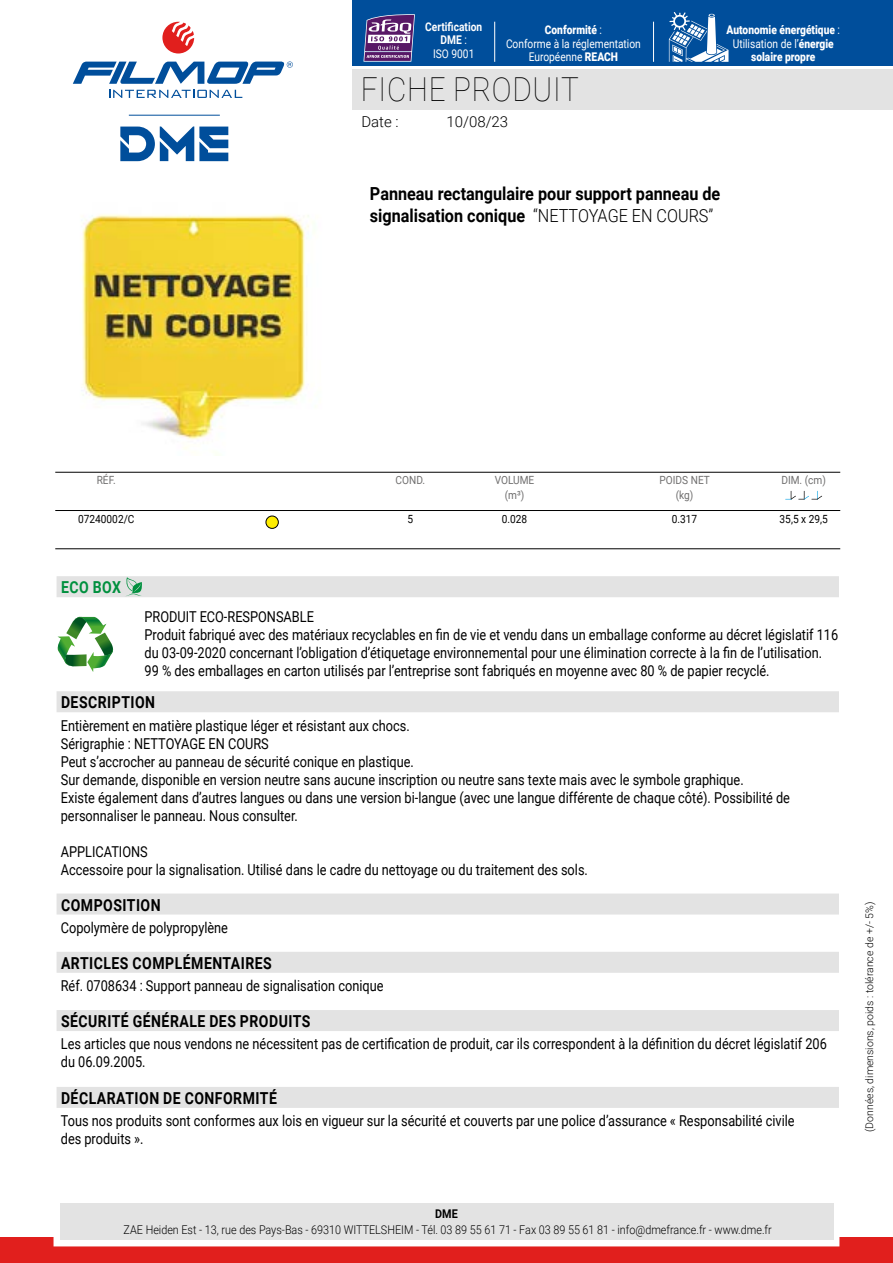
<style>
.page{position:relative;width:893px;height:1263px;background:#fff}
.page>*{position:absolute;margin:0;border:0;box-sizing:border-box;transform-origin:0 0}
.t1{font:100 33px "Roboto";letter-spacing:.025em;color:#000;scale:.9 1}
.t2{font:700 18px/21.6px "Roboto";color:#000;scale:.9 1}
.t3{font:700 16.5px "Roboto";letter-spacing:.035em;color:#000;scale:.85 1}
.t4{font:700 16.5px "Roboto";letter-spacing:.035em;color:#00903e;scale:.85 1}
.t5{font:15px/18px "Roboto";color:#000;scale:.85 1}
.t6{font:300 15px "Roboto";color:#000}
.t7{font:300 12px "Roboto";color:#000;scale:.9 1}
.t8{font:900 12px/13.5px "Roboto";color:#fff;text-align:center;scale:.85 1}
.t9{font:12px/13.5px "Roboto";color:#fff;text-align:center;scale:.85 1}
.t10{font:700 12px/13.5px "Roboto";color:#fff;text-align:center;scale:.85 1}
.t11{font:700 12px "Roboto";color:#000;scale:.9 1}
.t12{font:11.25px/15px "Roboto";color:#706f6f;text-align:center;scale:.9 1}
.t13{font:11.25px "Roboto";color:#000;scale:.9 1}
.t14{font:300 10.5px "Roboto";color:#000}
.s1{font-weight:400}
.s2{font-weight:900}
.s3{font-weight:300}
</style>
<div class="page">
<div style="left:353px;top:69px;width:540px;height:40px;background:#e3e3e3"></div>
<svg style="left:109px;top:90px;width:133px;height:8px"></svg>
<svg style="left:162px;top:22px;width:32px;height:32px"></svg>
<svg style="left:73px;top:61px;width:220px;height:23px"></svg>
<div style="left:353px;top:0;width:540px;height:66px;background:#004e9b"></div>
<div style="left:0;top:1237px;width:893px;height:26px;background:#e11f1d"></div>
<div style="left:54px;top:1197px;width:785px;height:49px;border:12px solid #fff"></div>
<div style="left:60px;top:1203px;width:773px;height:37px;background:#e3e3e3"></div>
<svg style="left:120px;top:126px;width:108px;height:35px"></svg>
<hr style="left:129px;top:115px;width:91px;height:1px;background:#004e9b">
<hr style="left:653px;top:22px;width:1px;height:40px;background:#fff">
<hr style="left:494px;top:22px;width:1px;height:40px;background:#fff">
<svg style="left:669px;top:12px;width:59px;height:50px"></svg>
<svg style="left:363px;top:14px;width:52px;height:48px;background:#7d6198"></svg>
<hr style="left:365px;top:51px;width:46px;height:1px;background:#fff">
<img style="left:82px;top:214px;width:231px;height:241px">
<div style="left:57px;top:576px;width:782px;height:21px;background:#e3e3e3"></div>
<svg style="left:126px;top:577px;width:16px;height:19px"></svg>
<svg style="left:57px;top:616px;width:57px;height:56px"></svg>
<div style="left:57px;top:691px;width:782px;height:21px;background:#e3e3e3"></div>
<div style="left:57px;top:893px;width:782px;height:21px;background:#e3e3e3"></div>
<div style="left:57px;top:952px;width:782px;height:21px;background:#e3e3e3"></div>
<div style="left:57px;top:1010px;width:782px;height:21px;background:#e3e3e3"></div>
<div style="left:57px;top:1087px;width:782px;height:21px;background:#e3e3e3"></div>
<hr style="left:55px;top:472px;width:785px;height:1px;background:#000">
<hr style="left:55px;top:548px;width:785px;height:1px;background:#000">
<hr style="left:55px;top:510px;width:785px;height:1px;background:#000">
<div style="left:266px;top:516px;width:12px;height:12px;background:#ffed00;border-radius:50%"></div>
<div style="left:266px;top:516px;width:12px;height:12px;border:1px solid #000;border-radius:50%"></div>
<svg style="left:785px;top:491px;width:37px;height:9px"></svg>
<p class="t10" style="left:425px;top:19px;width:68px">Certification<br>DME <span class="s1">:<br>ISO 9001</span></p>
<p class="t8" style="left:727px;top:23px;width:135px">Autonomie énergétique <span class="s1">:<br>Utilisation de l’</span>énergie solaire propre</p>
<p class="t9" style="left:506px;top:23px;width:160px"><span class="s2">Conformité</span> :<br>Conforme à la réglementation<br>Européenne <span class="s2">REACH</span></p>
<h1 class="t1" style="left:361px;top:66px;width:244px">FICHE PRODUIT</h1>
<p class="t6" style="left:361px;top:111px;width:39px">Date :</p>
<p class="t6" style="left:446px;top:111px;width:63px">10/08/23</p>
<p class="t2" style="left:370px;top:182px;width:391px">Panneau rectangulaire pour support panneau de signalisation conique <span class="s3">“NETTOYAGE EN COURS”</span></p>
<p class="t12" style="left:97px;top:473px;width:23px">RÉF.</p>
<p class="t13" style="left:78px;top:511px;width:64px">07240002/C</p>
<p class="t4" style="left:61px;top:576px;width:72px">ECO BOX</p>
<p class="t12" style="left:396px;top:473px;width:34px">COND.</p>
<p class="t13" style="left:407px;top:511px;width:8px">5</p>
<p class="t12" style="left:495px;top:473px;width:46px">VOLUME (m³)</p>
<p class="t13" style="left:502px;top:511px;width:30px">0.028</p>
<p class="t12" style="left:659px;top:473px;width:57px">POIDS NET (kg)</p>
<p class="t13" style="left:672px;top:511px;width:30px">0.317</p>
<p class="t12" style="left:781px;top:473px;width:51px">DIM. (cm)</p>
<p class="t13" style="left:780px;top:511px;width:55px">35,5 x 29,5</p>
<p class="t5" style="left:145px;top:607px;width:818px">PRODUIT ECO-RESPONSABLE<br>Produit fabriqué avec des matériaux recyclables en fin de vie et vendu dans un emballage conforme au décret législatif 116 du 03-09-2020 concernant l’obligation d’étiquetage environnemental pour une élimination correcte à la fin de l’utilisation.<br>99 % des emballages en carton utilisés par l’entreprise sont fabriqués en moyenne avec 80 % de papier recyclé.</p>
<p class="t3" style="left:61px;top:691px;width:112px">DESCRIPTION</p>
<p class="t5" style="left:61px;top:716px;width:859px">Entièrement en matière plastique léger et résistant aux chocs.<br>Sérigraphie : NETTOYAGE EN COURS<br>Peut s’accrocher au panneau de sécurité conique en plastique.<br>Sur demande, disponible en version neutre sans aucune inscription ou neutre sans texte mais avec le symbole graphique.<br>Existe également dans d’autres langues ou dans une version bi-langue (avec une langue différente de chaque côté). Possibilité de personnaliser le panneau. Nous consulter.</p>
<p class="t5" style="left:61px;top:842px;width:622px">APPLICATIONS<br>Accessoire pour la signalisation. Utilisé dans le cadre du nettoyage ou du traitement des sols.</p>
<p class="t3" style="left:61px;top:893px;width:119px">COMPOSITION</p>
<p class="t5" style="left:61px;top:918px;width:198px">Copolymère de polypropylène</p>
<p class="t3" style="left:61px;top:951px;width:250px">ARTICLES COMPLÉMENTAIRES</p>
<p class="t5" style="left:61px;top:976px;width:381px">Réf. 0708634 : Support panneau de signalisation conique</p>
<p class="t3" style="left:61px;top:1009px;width:295px">SÉCURITÉ GÉNÉRALE DES PRODUITS</p>
<p class="t5" style="left:61px;top:1034px;width:903px">Les articles que nous vendons ne nécessitent pas de certification de produit, car ils correspondent à la définition du décret législatif 206 du 06.09.2005.</p>
<p class="t3" style="left:61px;top:1086px;width:256px">DÉCLARATION DE CONFORMITÉ</p>
<p class="t5" style="left:61px;top:1111px;width:865px">Tous nos produits sont conformes aux lois en vigueur sur la sécurité et couverts par une police d’assurance « Responsabilité civile des produits ».</p>
<p class="t11" style="left:435px;top:1205px;width:27px">DME</p>
<p class="t7" style="left:124px;top:1222px;width:722px">ZAE Heiden Est - 13, rue des Pays-Bas - 69310 WITTELSHEIM - Tél. 03 89 55 61 71 - Fax 03 89 55 61 81 - info@dmefrance.fr - www.dme.fr</p>
<p class="t14" style="left:862px;top:1132px;width:232px;rotate:-90deg">(Données, dimensions, poids : tolérance de +/- 5%)</p>
</div>
